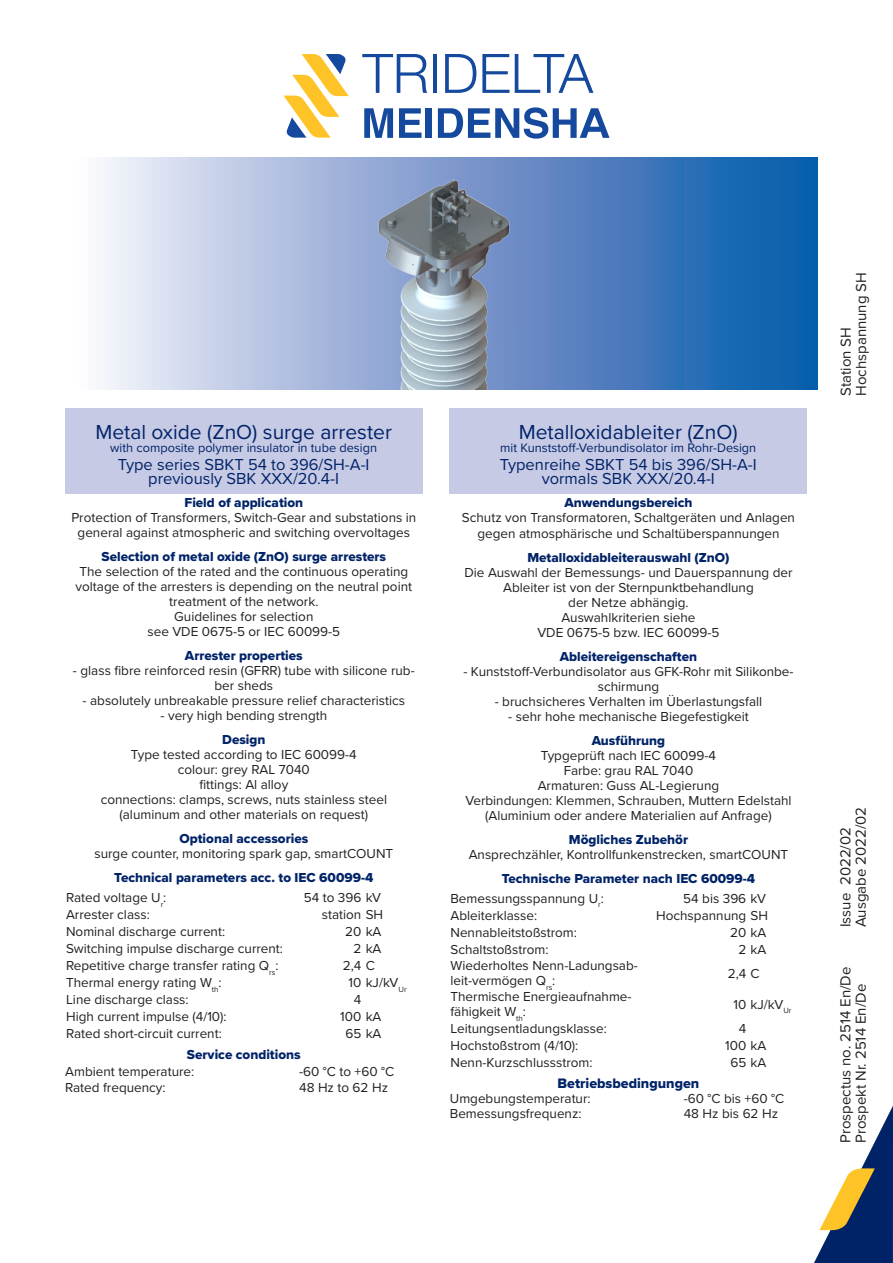
<style>
.page{position:relative;width:893px;height:1263px;background:#fff}
.page>*{position:absolute;margin:0;border:0;box-sizing:border-box;transform-origin:0 0}
.Einf__Abs{font:21px "Proxima Nova";color:#002368}
.Einf__Abs-2{font:16.5px "Proxima Nova";color:#002368}
.Einf__Abs-3{font:15px "Proxima Nova";color:#231f20}
.Einf__Abs-4{font:14.25px "Proxima Nova Extrabld";color:#002368}
.Einf__Abs-5{font:13.5px/15px "Proxima Nova";color:#231f20;text-align:center}
.Einf__Abs-6{font:13.5px "Proxima Nova Extrabld";color:#002368}
.general_information{font:13.5px "Proxima Nova";color:#231f20}
.Einf__Abs-7{font:12.75px "Proxima Nova";color:#002368}
</style>
<div class="page">
<svg style="left:362px;top:54px;width:65px;height:39px"></svg>
<hr style="left:433px;top:54px;width:4px;height:39px;background:#14499d">
<svg style="left:445px;top:54px;width:31px;height:39px"></svg>
<svg style="left:482px;top:54px;width:111px;height:39px"></svg>
<svg style="left:364px;top:108px;width:29px;height:30px"></svg>
<svg style="left:399px;top:108px;width:23px;height:30px"></svg>
<div style="left:426px;top:108px;width:6px;height:30px;background:#14499d"></div>
<svg style="left:438px;top:107px;width:171px;height:32px"></svg>
<svg style="left:283px;top:54px;width:66px;height:84px"></svg>
<svg style="left:814px;top:1106px;width:79px;height:157px"></svg>
<div style="left:75px;top:157px;width:742px;height:233px;background:linear-gradient(to right,#faf0f9,#0552a7)"></div>
<img style="left:363px;top:163px;width:153px;height:227px">
<div style="left:450px;top:408px;width:357px;height:85px;background:#c7cae4"></div>
<div style="left:65px;top:408px;width:357px;height:85px;background:#c7cae4"></div>
<p class="Einf__Abs" style="left:95px;top:416px;width:298px">Metal oxide (ZnO) surge arrester</p>
<p class="Einf__Abs-7" style="left:110px;top:438px;width:268px">with composite polymer insulator in tube design</p>
<p class="Einf__Abs-2" style="left:118px;top:452px;width:253px">Type series SBKT 54 to 396/SH-A-I</p>
<p class="Einf__Abs-2" style="left:148px;top:466px;width:192px">previously SBK XXX/20.4-I</p>
<p class="Einf__Abs-6" style="left:184px;top:493px;width:120px">Field of application</p>
<p class="Einf__Abs-5" style="left:71px;top:510px;width:346px">Protection of Transformers, Switch-Gear and substations in general against atmospheric and switching overvoltages</p>
<p class="Einf__Abs-6" style="left:102px;top:547px;width:286px">Selection of metal oxide (ZnO) surge arresters</p>
<p class="Einf__Abs-5" style="left:76px;top:564px;width:338px">The selection of the rated and the continuous operating voltage of the arresters is depending on the neutral point treatment of the network.</p>
<p class="Einf__Abs-5" style="left:174px;top:609px;width:141px">Guidelines for selection</p>
<p class="Einf__Abs-5" style="left:147px;top:624px;width:194px">see VDE 0675-5 or IEC 60099-5</p>
<p class="Einf__Abs-6" style="left:185px;top:646px;width:119px">Arrester properties</p>
<p class="Einf__Abs-5" style="left:73px;top:663px;width:343px">- glass fibre reinforced resin (GFRR) tube with silicone rub&shy;ber sheds</p>
<p class="Einf__Abs-5" style="left:83px;top:693px;width:324px">- absolutely unbreakable pressure relief characteristics</p>
<p class="Einf__Abs-5" style="left:161px;top:708px;width:168px">- very high bending strength</p>
<p class="Einf__Abs-6" style="left:222px;top:730px;width:45px">Design</p>
<p class="general_information" style="left:131px;top:745px;width:227px">Type tested according to IEC 60099-4</p>
<p class="Einf__Abs-5" style="left:178px;top:762px;width:134px">colour: grey RAL 7040</p>
<p class="Einf__Abs-5" style="left:199px;top:777px;width:90px">fittings: Al alloy</p>
<p class="Einf__Abs-5" style="left:101px;top:792px;width:288px">connections: clamps, screws, nuts stainless steel</p>
<p class="Einf__Abs-5" style="left:119px;top:807px;width:250px">(aluminum and other materials on request)</p>
<p class="Einf__Abs-6" style="left:179px;top:829px;width:130px">Optional accessories</p>
<p class="Einf__Abs-5" style="left:94px;top:846px;width:300px">surge counter, monitoring spark gap, smartCOUNT</p>
<p class="Einf__Abs-6" style="left:114px;top:868px;width:261px">Technical parameters acc. to IEC 60099-4</p>
<p class="Einf__Abs-5" style="left:66px;top:889px;width:102px">Rated voltage U<sub>r</sub>:</p>
<p class="Einf__Abs-5" style="left:304px;top:889px;width:79px">54 to 396 kV</p>
<p class="Einf__Abs-5" style="left:66px;top:906px;width:85px">Arrester class:</p>
<p class="Einf__Abs-5" style="left:322px;top:906px;width:63px">station SH</p>
<p class="Einf__Abs-5" style="left:66px;top:923px;width:161px">Nominal discharge current:</p>
<p class="Einf__Abs-5" style="left:345px;top:923px;width:38px">20 kA</p>
<p class="Einf__Abs-5" style="left:66px;top:940px;width:218px">Switching impulse discharge current:</p>
<p class="Einf__Abs-5" style="left:353px;top:940px;width:30px">2 kA</p>
<p class="Einf__Abs-5" style="left:66px;top:957px;width:214px">Repetitive charge transfer rating Q<sub>rs</sub>:</p>
<p class="Einf__Abs-5" style="left:343px;top:957px;width:33px">2,4 C</p>
<p class="Einf__Abs-5" style="left:66px;top:974px;width:157px">Thermal energy rating W<sub>th</sub>:</p>
<p class="Einf__Abs-5" style="left:349px;top:974px;width:60px">10 kJ/kV<sub>Ur</sub></p>
<p class="Einf__Abs-5" style="left:66px;top:991px;width:124px">Line discharge class:</p>
<p class="Einf__Abs-5" style="left:354px;top:991px;width:9px">4</p>
<p class="Einf__Abs-5" style="left:66px;top:1008px;width:162px">High current impulse (4/10):</p>
<p class="Einf__Abs-5" style="left:340px;top:1008px;width:43px">100 kA</p>
<p class="Einf__Abs-5" style="left:66px;top:1025px;width:157px">Rated short-circuit current:</p>
<p class="Einf__Abs-5" style="left:345px;top:1025px;width:38px">65 kA</p>
<p class="Einf__Abs-6" style="left:187px;top:1045px;width:115px">Service conditions</p>
<p class="Einf__Abs-5" style="left:65px;top:1063px;width:131px">Ambient temperature:</p>
<p class="Einf__Abs-5" style="left:299px;top:1063px;width:96px">-60 °C to +60 °C</p>
<p class="Einf__Abs-5" style="left:65px;top:1079px;width:102px">Rated frequency:</p>
<p class="Einf__Abs-5" style="left:299px;top:1079px;width:90px">48 Hz to 62 Hz</p>
<p class="Einf__Abs" style="left:519px;top:416px;width:220px">Metalloxidableiter (ZnO)</p>
<p class="Einf__Abs-7" style="left:500px;top:438px;width:258px">mit Kunststoff-Verbundisolator im Rohr-Design</p>
<p class="Einf__Abs-2" style="left:500px;top:452px;width:258px">Typenreihe SBKT 54 bis 396/SH-A-I</p>
<p class="Einf__Abs-2" style="left:542px;top:466px;width:175px">vormals SBK XXX/20.4-I</p>
<p class="Einf__Abs-6" style="left:564px;top:493px;width:130px">Anwendungsbereich</p>
<p class="Einf__Abs-5" style="left:462px;top:510px;width:335px">Schutz von Transformatoren, Schaltgeräten und Anlagen gegen atmosphärische und Schaltüberspannungen</p>
<p class="Einf__Abs-6" style="left:527px;top:547px;width:204px">Metalloxidableiterauswahl (ZnO)</p>
<p class="Einf__Abs-5" style="left:464px;top:564px;width:330px">Die Auswahl der Bemessungs- und Dauerspannung der<br>Ableiter ist von der Sternpunktbehandlung</p>
<p class="Einf__Abs-5" style="left:568px;top:594px;width:122px">der Netze abhängig.</p>
<p class="Einf__Abs-5" style="left:561px;top:609px;width:135px">Auswahlkriterien siehe</p>
<p class="Einf__Abs-5" style="left:537px;top:624px;width:184px">VDE 0675-5 bzw. IEC 60099-5</p>
<p class="Einf__Abs-6" style="left:560px;top:646px;width:139px">Ableitereigenschaften</p>
<p class="Einf__Abs-5" style="left:463px;top:663px;width:332px">- Kunststoff-Verbundisolator aus GFK-Rohr mit Silikonbe&shy;schirmung</p>
<p class="Einf__Abs-5" style="left:495px;top:693px;width:269px">- bruchsicheres Verhalten im Überlastungsfall</p>
<p class="Einf__Abs-5" style="left:508px;top:708px;width:242px">- sehr hohe mechanische Biegefestigkeit</p>
<p class="Einf__Abs-6" style="left:592px;top:730px;width:75px">Ausführung</p>
<p class="general_information" style="left:541px;top:745px;width:177px">Typgeprüft nach IEC 60099-4</p>
<p class="Einf__Abs-5" style="left:564px;top:762px;width:131px">Farbe: grau RAL 7040</p>
<p class="Einf__Abs-5" style="left:538px;top:777px;width:183px">Armaturen: Guss AL-Legierung</p>
<p class="Einf__Abs-5" style="left:465px;top:792px;width:328px">Verbindungen: Klemmen, Schrauben, Muttern Edelstahl (Aluminium oder andere Materialien auf Anfrage)</p>
<p class="Einf__Abs-6" style="left:569px;top:829px;width:121px">Mögliches Zubehör</p>
<p class="Einf__Abs-5" style="left:469px;top:846px;width:321px">Ansprechzähler, Kontrollfunkenstrecken, smartCOUNT</p>
<p class="Einf__Abs-6" style="left:502px;top:868px;width:255px">Technische Parameter nach IEC 60099-4</p>
<p class="Einf__Abs-5" style="left:450px;top:890px;width:155px">Bemessungsspannung U<sub>r</sub>:</p>
<p class="Einf__Abs-5" style="left:683px;top:890px;width:84px">54 bis 396 kV</p>
<p class="Einf__Abs-5" style="left:450px;top:907px;width:88px">Ableiterklasse:</p>
<p class="Einf__Abs-5" style="left:656px;top:907px;width:113px">Hochspannung SH</p>
<p class="Einf__Abs-5" style="left:450px;top:924px;width:128px">Nennableitstoßstrom:</p>
<p class="Einf__Abs-5" style="left:730px;top:924px;width:38px">20 kA</p>
<p class="Einf__Abs-5" style="left:450px;top:941px;width:100px">Schaltstoßstrom:</p>
<p class="Einf__Abs-5" style="left:738px;top:941px;width:30px">2 kA</p>
<p class="Einf__Abs-5" style="left:450px;top:958px;width:189px;text-align:left">Wiederholtes Nenn-Ladungsab&shy;leit-vermögen Q<sub>rs</sub>:</p>
<p class="Einf__Abs-5" style="left:728px;top:965px;width:33px">2,4 C</p>
<p class="Einf__Abs-5" style="left:450px;top:989px;width:183px;text-align:left">Thermische Energieaufnahme&shy;fähigkeit W<sub>th</sub>:</p>
<p class="Einf__Abs-5" style="left:733px;top:996px;width:60px">10 kJ/kV<sub>Ur</sub></p>
<p class="Einf__Abs-5" style="left:450px;top:1020px;width:158px">Leitungsentladungsklasse:</p>
<p class="Einf__Abs-5" style="left:739px;top:1020px;width:9px">4</p>
<p class="Einf__Abs-5" style="left:450px;top:1037px;width:129px">Hochstoßstrom (4/10):</p>
<p class="Einf__Abs-5" style="left:725px;top:1037px;width:43px">100 kA</p>
<p class="Einf__Abs-5" style="left:450px;top:1054px;width:144px">Nenn-Kurzschlussstrom:</p>
<p class="Einf__Abs-5" style="left:730px;top:1054px;width:38px">65 kA</p>
<p class="Einf__Abs-4" style="left:558px;top:1072px;width:143px">Betriebsbedingungen</p>
<p class="Einf__Abs-5" style="left:450px;top:1090px;width:142px">Umgebungstemperatur:</p>
<p class="Einf__Abs-5" style="left:684px;top:1090px;width:102px">-60 °C bis +60 °C</p>
<p class="Einf__Abs-5" style="left:450px;top:1105px;width:133px">Bemessungsfrequenz:</p>
<p class="Einf__Abs-5" style="left:684px;top:1105px;width:96px">48 Hz bis 62 Hz</p>
<p class="Einf__Abs-3" style="left:850px;top:396px;width:125px;rotate:-90deg">Hochspannung SH</p>
<p class="Einf__Abs-3" style="left:835px;top:396px;width:70px;rotate:-90deg">Station SH</p>
<p class="Einf__Abs-3" style="left:849px;top:927px;width:122px;rotate:-90deg">Ausgabe 2022/02</p>
<p class="Einf__Abs-3" style="left:834px;top:927px;width:102px;rotate:-90deg">Issue 2022/02</p>
<p class="Einf__Abs-3" style="left:834px;top:1143px;width:178px;rotate:-90deg">Prospectus no. 2514 En/De</p>
<p class="Einf__Abs-3" style="left:849px;top:1143px;width:161px;rotate:-90deg">Prospekt Nr. 2514 En/De</p>
</div>
